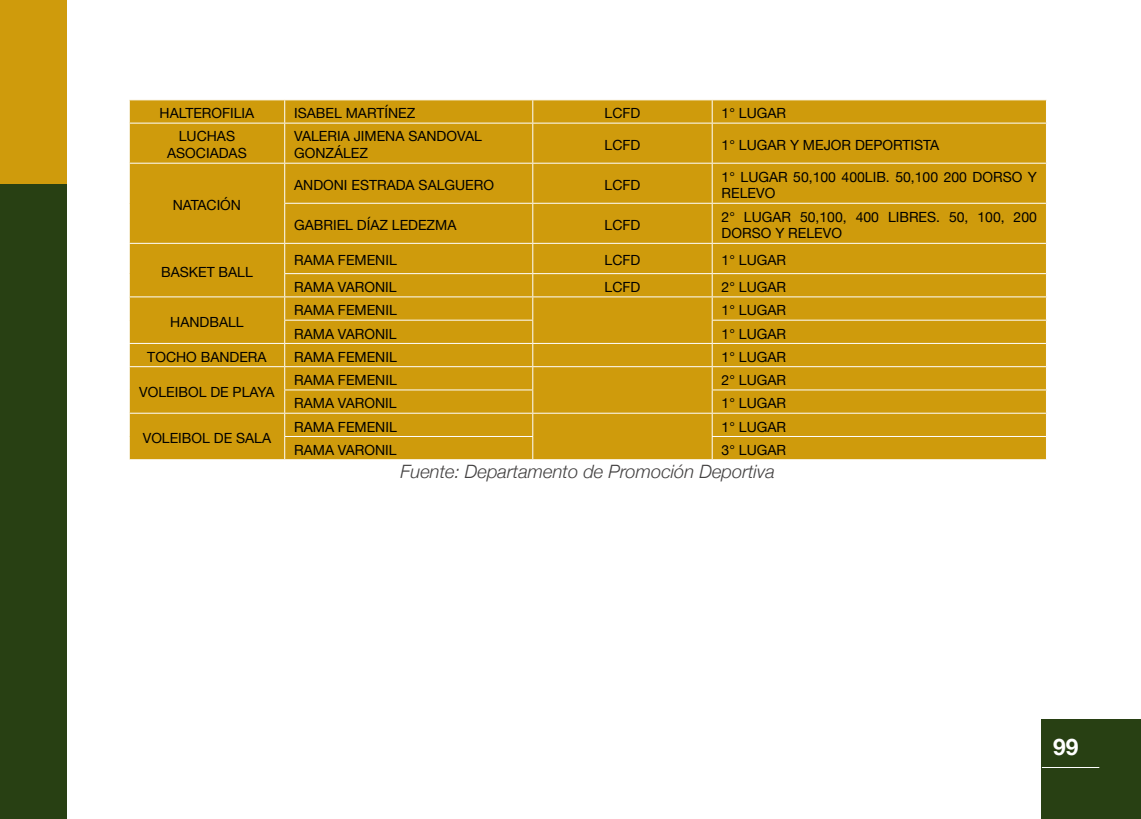
<style>
.page{position:relative;width:1141px;height:819px;background:#fff}
.page>*{position:absolute;margin:0;border:0;box-sizing:border-box;transform-origin:0 0}
.t1{font:700 22.75px "Helvetica Neue";color:#fff}
.t2{font:italic 300 18.38px "Helvetica Neue";color:#434141}
.t3{font:14px/16.8px "Helvetica Neue";color:#000}
</style>
<div class="page">
<div style="left:0;top:0;width:66px;height:819px;background:#284013"></div>
<div style="left:0;top:0;width:66px;height:184px;background:#cf9b0c"></div>
<div style="left:1042px;top:719px;width:99px;height:100px;background:#284013"></div>
<hr style="left:1042px;top:767px;width:57px;height:1px;background:#fff">
<div style="left:130px;top:100px;width:916px;height:359px;background:#cf9b0c"></div>
<svg style="left:129px;top:100px;width:1px;height:23px"></svg>
<svg style="left:284px;top:100px;width:1px;height:23px"></svg>
<svg style="left:532px;top:100px;width:1px;height:23px"></svg>
<svg style="left:712px;top:100px;width:1px;height:23px"></svg>
<hr style="left:129px;top:123px;width:156px;height:1px;background:#fff">
<hr style="left:285px;top:123px;width:248px;height:1px;background:#fff">
<hr style="left:284px;top:123px;width:1px;height:40px;background:#fff">
<hr style="left:533px;top:123px;width:179px;height:1px;background:#fff">
<hr style="left:532px;top:123px;width:1px;height:40px;background:#fff">
<hr style="left:712px;top:123px;width:335px;height:1px;background:#fff">
<hr style="left:712px;top:123px;width:1px;height:40px;background:#fff">
<hr style="left:129px;top:163px;width:156px;height:1px;background:#fff">
<hr style="left:285px;top:163px;width:248px;height:1px;background:#fff">
<hr style="left:284px;top:164px;width:1px;height:39px;background:#fff">
<hr style="left:533px;top:163px;width:179px;height:1px;background:#fff">
<hr style="left:532px;top:164px;width:1px;height:39px;background:#fff">
<hr style="left:712px;top:163px;width:335px;height:1px;background:#fff">
<hr style="left:712px;top:164px;width:1px;height:39px;background:#fff">
<hr style="left:284px;top:203px;width:249px;height:1px;background:#fff">
<hr style="left:284px;top:204px;width:1px;height:39px;background:#fff">
<hr style="left:533px;top:203px;width:179px;height:1px;background:#fff">
<hr style="left:532px;top:204px;width:1px;height:39px;background:#fff">
<hr style="left:712px;top:203px;width:335px;height:1px;background:#fff">
<hr style="left:712px;top:204px;width:1px;height:39px;background:#fff">
<hr style="left:129px;top:243px;width:156px;height:1px;background:#fff">
<hr style="left:285px;top:243px;width:248px;height:1px;background:#fff">
<hr style="left:533px;top:243px;width:179px;height:1px;background:#fff">
<hr style="left:712px;top:243px;width:335px;height:1px;background:#fff">
<hr style="left:284px;top:273px;width:249px;height:1px;background:#fff">
<hr style="left:533px;top:273px;width:179px;height:1px;background:#fff">
<hr style="left:712px;top:273px;width:335px;height:1px;background:#fff">
<hr style="left:129px;top:296px;width:156px;height:1px;background:#fff">
<hr style="left:285px;top:296px;width:248px;height:1px;background:#fff">
<hr style="left:533px;top:296px;width:179px;height:1px;background:#fff">
<hr style="left:712px;top:296px;width:335px;height:1px;background:#fff">
<hr style="left:284px;top:320px;width:249px;height:1px;background:#fff">
<hr style="left:712px;top:320px;width:335px;height:1px;background:#fff">
<hr style="left:129px;top:343px;width:156px;height:1px;background:#fff">
<hr style="left:285px;top:343px;width:248px;height:1px;background:#fff">
<hr style="left:533px;top:343px;width:179px;height:1px;background:#fff">
<hr style="left:712px;top:343px;width:335px;height:1px;background:#fff">
<hr style="left:129px;top:366px;width:156px;height:1px;background:#fff">
<hr style="left:285px;top:366px;width:248px;height:1px;background:#fff">
<hr style="left:533px;top:366px;width:179px;height:1px;background:#fff">
<hr style="left:712px;top:366px;width:335px;height:1px;background:#fff">
<hr style="left:284px;top:389px;width:249px;height:1px;background:#fff">
<hr style="left:712px;top:389px;width:335px;height:1px;background:#fff">
<hr style="left:129px;top:413px;width:156px;height:1px;background:#fff">
<svg style="left:129px;top:244px;width:1px;height:215px"></svg>
<hr style="left:285px;top:413px;width:248px;height:1px;background:#fff">
<hr style="left:533px;top:413px;width:179px;height:1px;background:#fff">
<hr style="left:712px;top:413px;width:335px;height:1px;background:#fff">
<hr style="left:284px;top:436px;width:249px;height:1px;background:#fff">
<svg style="left:284px;top:244px;width:1px;height:215px"></svg>
<svg style="left:532px;top:244px;width:1px;height:215px"></svg>
<hr style="left:712px;top:436px;width:335px;height:1px;background:#fff">
<svg style="left:712px;top:244px;width:1px;height:215px"></svg>
<svg style="left:1046px;top:273px;width:1px;height:164px"></svg>
<p class="t3" style="left:160px;top:106px;width:96px">HALTEROFILIA</p>
<p class="t3" style="left:294px;top:106px;width:123px">ISABEL MARTÍNEZ</p>
<p class="t3" style="left:605px;top:106px;width:37px">LCFD</p>
<p class="t3" style="left:722px;top:106px;width:66px">1° LUGAR</p>
<p class="t3" style="left:167px;top:129px;width:81px;text-align:center">LUCHAS<br>ASOCIADAS</p>
<p class="t3" style="left:294px;top:129px;width:189px">VALERIA JIMENA SANDOVAL<br>GONZÁLEZ</p>
<p class="t3" style="left:605px;top:137px;width:37px">LCFD</p>
<p class="t3" style="left:722px;top:137px;width:219px">1° LUGAR Y MEJOR DEPORTISTA</p>
<p class="t3" style="left:173px;top:197px;width:70px">NATACIÓN</p>
<p class="t3" style="left:294px;top:177px;width:201px">ANDONI ESTRADA SALGUERO</p>
<p class="t3" style="left:605px;top:177px;width:37px">LCFD</p>
<p class="t3" style="left:722px;top:169px;width:317px">1° LUGAR 50,100 400LIB. 50,100 200 DORSO Y<br>RELEVO</p>
<p class="t3" style="left:294px;top:217px;width:164px">GABRIEL DÍAZ LEDEZMA</p>
<p class="t3" style="left:605px;top:217px;width:37px">LCFD</p>
<p class="t3" style="left:722px;top:209px;width:317px">2° LUGAR 50,100, 400 LIBRES. 50, 100, 200<br>DORSO Y RELEVO</p>
<p class="t3" style="left:161px;top:264px;width:93px">BASKET BALL</p>
<p class="t3" style="left:170px;top:314px;width:75px">HANDBALL</p>
<p class="t3" style="left:294px;top:252px;width:104px">RAMA FEMENIL</p>
<p class="t3" style="left:605px;top:252px;width:37px">LCFD</p>
<p class="t3" style="left:722px;top:252px;width:66px">1° LUGAR</p>
<p class="t3" style="left:294px;top:279px;width:104px">RAMA VARONIL</p>
<p class="t3" style="left:605px;top:279px;width:37px">LCFD</p>
<p class="t3" style="left:722px;top:279px;width:66px">2° LUGAR</p>
<p class="t3" style="left:294px;top:302px;width:104px">RAMA FEMENIL</p>
<p class="t3" style="left:722px;top:302px;width:66px">1° LUGAR</p>
<p class="t3" style="left:294px;top:326px;width:104px">RAMA VARONIL</p>
<p class="t3" style="left:722px;top:326px;width:66px">1° LUGAR</p>
<p class="t3" style="left:147px;top:349px;width:121px">TOCHO BANDERA</p>
<p class="t3" style="left:294px;top:349px;width:104px">RAMA FEMENIL</p>
<p class="t3" style="left:722px;top:349px;width:66px">1° LUGAR</p>
<p class="t3" style="left:139px;top:384px;width:137px">VOLEIBOL DE PLAYA</p>
<p class="t3" style="left:294px;top:372px;width:104px">RAMA FEMENIL</p>
<p class="t3" style="left:722px;top:372px;width:66px">2° LUGAR</p>
<p class="t3" style="left:294px;top:395px;width:104px">RAMA VARONIL</p>
<p class="t3" style="left:722px;top:395px;width:66px">1° LUGAR</p>
<p class="t3" style="left:143px;top:430px;width:130px">VOLEIBOL DE SALA</p>
<p class="t3" style="left:294px;top:419px;width:104px">RAMA FEMENIL</p>
<p class="t3" style="left:722px;top:419px;width:66px">1° LUGAR</p>
<p class="t3" style="left:294px;top:442px;width:104px">RAMA VARONIL</p>
<p class="t3" style="left:722px;top:442px;width:66px">3° LUGAR</p>
<h2 class="t2" style="left:401px;top:456px;width:376px">Fuente: Departamento de Promoción Deportiva</h2>
<h1 class="t1" style="left:1053px;top:728px;width:27px">99</h1>
</div>
